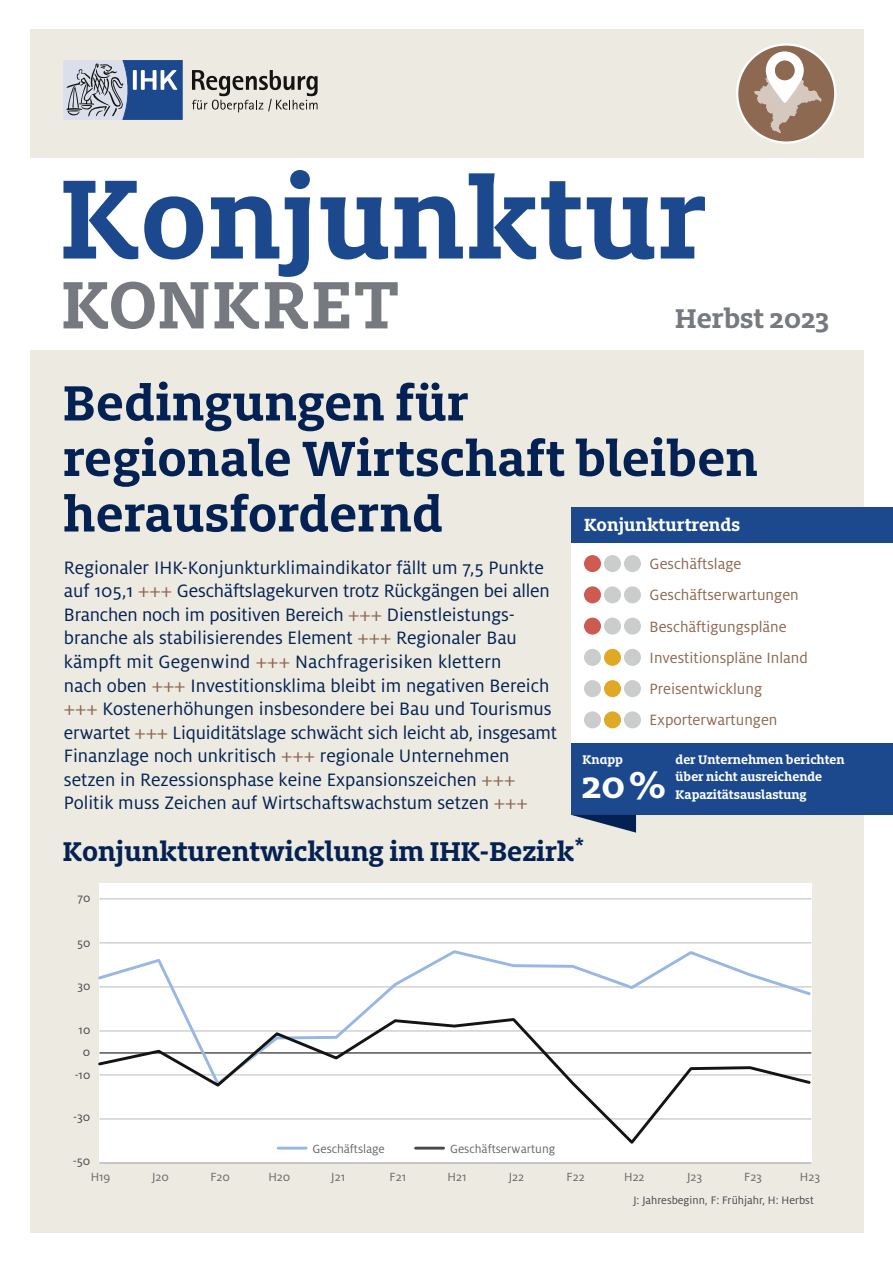
<style>
.page{position:relative;width:893px;height:1263px;background:#fff}
.page>*{position:absolute;margin:0;border:0;box-sizing:border-box;transform-origin:0 0}
.t1{font:700 74.1px "Milo Slab Pro";letter-spacing:.03em;color:#76797f}
.t2{font:700 54.75px/55.5px "Milo Slab Pro";letter-spacing:.005em;color:#032253}
.t3{font:700 41.55px "Milo Slab Pro";color:#fff}
.t4{font:700 30px "Milo Slab Pro";color:#032253}
.t5{font:700 30px "Milo Slab Pro";color:#76797f}
.t6{font:19.8px/23.5px "Milo Pro";color:#032253}
.t7{font:700 19.5px "Milo Slab Pro";color:#fff}
.t8{font:16.5px/31.2px "Milo Pro";color:#8e6952}
.t9{font:700 13.8px/17.7px "Milo Slab Pro";color:#fff}
.t10{font:13.05px "Milo Pro";color:#68696d}
.t11{font:13.05px "Milo Pro";color:#48474d}
.t12{font:12px "Milo Pro";color:#48474d}
.s1{color:#8e6952}
</style>
<div class="page">
<div style="left:30px;top:30px;width:833px;height:1203px;background:#edeae1"></div>
<div style="left:0;top:159px;width:893px;height:191px;background:#fff"></div>
<svg style="left:64px;top:60px;width:118px;height:59px;background:#798eaf"></svg>
<svg style="left:192px;top:70px;width:126px;height:42px"></svg>
<svg style="left:63px;top:170px;width:642px;height:107px"></svg>
<div style="left:100px;top:883px;width:712px;height:280px;background:#fff"></div>
<svg style="left:737px;top:44px;width:98px;height:99px;background:#9b7a66"></svg>
<div style="left:736px;top:43px;width:100px;height:101px;border:2px solid #fff;border-radius:50%"></div>
<svg style="left:754px;top:51px;width:68px;height:82px;background:#b8a192"></svg>
<div style="left:775px;top:61px;width:20px;height:19px;background:#8e6952;border-radius:50%"></div>
<hr style="left:100px;top:942px;width:711px;height:1px;background:#b8b9b9">
<hr style="left:100px;top:898px;width:711px;height:1px;background:#b8b9b9">
<svg style="left:98px;top:948px;width:714px;height:68px"></svg>
<svg style="left:98px;top:1016px;width:714px;height:131px"></svg>
<hr style="left:99px;top:1162px;width:712px;height:1px;background:#b8b9b9">
<hr style="left:278px;top:1147px;width:28px;height:2px;background:#98b7e3">
<hr style="left:416px;top:1147px;width:27px;height:2px;background:#48474d">
<div style="left:571px;top:738px;width:322px;height:76px;background:#1c498d"></div>
<div style="left:571px;top:539px;width:322px;height:203px;background:#fff"></div>
<div style="left:584px;top:555px;width:17px;height:17px;background:#cd5b51;border-radius:50%"></div>
<div style="left:604px;top:555px;width:17px;height:17px;background:#cbcccc;border-radius:50%"></div>
<div style="left:624px;top:555px;width:17px;height:17px;background:#cbcccc;border-radius:50%"></div>
<div style="left:584px;top:586px;width:17px;height:17px;background:#cd5b51;border-radius:50%"></div>
<div style="left:604px;top:586px;width:17px;height:17px;background:#cbcccc;border-radius:50%"></div>
<div style="left:624px;top:586px;width:17px;height:17px;background:#cbcccc;border-radius:50%"></div>
<div style="left:584px;top:618px;width:17px;height:17px;background:#cd5b51;border-radius:50%"></div>
<div style="left:604px;top:618px;width:17px;height:17px;background:#cbcccc;border-radius:50%"></div>
<div style="left:624px;top:618px;width:17px;height:17px;background:#cbcccc;border-radius:50%"></div>
<div style="left:584px;top:649px;width:17px;height:17px;background:#cbcccc;border-radius:50%"></div>
<div style="left:604px;top:649px;width:17px;height:17px;background:#dfa825;border-radius:50%"></div>
<div style="left:624px;top:649px;width:17px;height:17px;background:#cbcccc;border-radius:50%"></div>
<div style="left:584px;top:680px;width:17px;height:17px;background:#cbcccc;border-radius:50%"></div>
<div style="left:604px;top:680px;width:17px;height:17px;background:#dfa825;border-radius:50%"></div>
<div style="left:624px;top:680px;width:17px;height:17px;background:#cbcccc;border-radius:50%"></div>
<div style="left:584px;top:711px;width:17px;height:17px;background:#cbcccc;border-radius:50%"></div>
<div style="left:604px;top:711px;width:17px;height:17px;background:#dfa825;border-radius:50%"></div>
<div style="left:624px;top:711px;width:17px;height:17px;background:#cbcccc;border-radius:50%"></div>
<div style="left:571px;top:507px;width:322px;height:36px;background:#1c498d"></div>
<svg style="left:572px;top:815px;width:64px;height:18px"></svg>
<h1 class="t1" style="left:61px;top:257px;width:339px">KONKRET</h1>
<h3 class="t5" style="left:675px;top:300px;width:155px">Herbst 2023</h3>
<h2 class="t2" style="left:63px;top:373px;width:696px">Bedingungen für<br>regionale Wirtschaft bleiben herausfordernd</h2>
<p class="t6" style="left:64px;top:556px;width:495px">Regionaler IHK-Konjunkturklimaindikator fällt um 7,5 Punkte auf 105,1 <span class="s1">+++</span> Geschäftslagekurven trotz Rückgängen bei allen Branchen noch im positiven Bereich <span class="s1">+++</span> Dienstleistungs&shy;branche als stabilisierendes Element <span class="s1">+++</span> Regionaler Bau kämpft mit Gegenwind <span class="s1">+++</span> Nachfragerisiken klettern<br>nach oben <span class="s1">+++</span> Investitionsklima bleibt im negativen Bereich <span class="s1">+++</span> Kostenerhöhungen insbesondere bei Bau und Tourismus erwartet <span class="s1">+++</span> Liquiditätslage schwächt sich leicht ab, insgesamt Finanzlage noch unkritisch <span class="s1">+++</span> regionale Unternehmen setzen in Rezessionsphase keine Expansionszeichen <span class="s1">+++ </span>Politik muss Zeichen auf Wirtschaftswachstum setzen <span class="s1">+++</span></p>
<p class="t7" style="left:584px;top:513px;width:157px">Konjunkturtrends</p>
<p class="t8" style="left:650px;top:548px;width:160px">Geschäftslage<br>Geschäftserwartungen<br>Beschäftigungspläne<br>Investitionspläne Inland<br>Preisentwicklung<br>Exporterwartungen</p>
<p class="t9" style="left:676px;top:750px;width:170px">der Unternehmen berichten über nicht ausreichende<br>Kapazitätsauslastung</p>
<p class="t9" style="left:583px;top:750px;width:42px">Knapp</p>
<h3 class="t3" style="left:581px;top:758px;width:87px">20%</h3>
<h3 class="t4" style="left:63px;top:832px;width:523px">Konjunkturentwicklung im IHK-Bezirk<sup>*</sup></h3>
<p class="t11" style="left:77px;top:891px;width:14px">70</p>
<p class="t11" style="left:77px;top:935px;width:15px">50</p>
<p class="t11" style="left:77px;top:978px;width:14px">30</p>
<p class="t11" style="left:79px;top:1023px;width:13px">10</p>
<p class="t11" style="left:75px;top:1068px;width:17px">-10</p>
<p class="t11" style="left:83px;top:1045px;width:9px">0</p>
<p class="t11" style="left:73px;top:1110px;width:19px">-30</p>
<p class="t11" style="left:73px;top:1154px;width:19px">-50</p>
<p class="t10" style="left:313px;top:1141px;width:74px">Geschäftslage</p>
<p class="t10" style="left:450px;top:1141px;width:107px">Geschäftserwartung</p>
<p class="t10" style="left:91px;top:1170px;width:21px">H19</p>
<p class="t10" style="left:152px;top:1170px;width:19px">J20</p>
<p class="t10" style="left:210px;top:1170px;width:21px">F20</p>
<p class="t10" style="left:268px;top:1170px;width:24px">H20</p>
<p class="t10" style="left:331px;top:1170px;width:15px">J21</p>
<p class="t10" style="left:389px;top:1170px;width:18px">F21</p>
<p class="t10" style="left:447px;top:1170px;width:20px">H21</p>
<p class="t10" style="left:509px;top:1170px;width:17px">J22</p>
<p class="t10" style="left:567px;top:1170px;width:20px">F22</p>
<p class="t10" style="left:624px;top:1170px;width:22px">H22</p>
<p class="t10" style="left:687px;top:1170px;width:17px">J23</p>
<p class="t10" style="left:744px;top:1170px;width:19px">F23</p>
<p class="t10" style="left:800px;top:1170px;width:22px">H23</p>
<p class="t12" style="left:633px;top:1194px;width:182px">J: Jahresbeginn, F: Frühjahr, H: Herbst</p>
</div>
